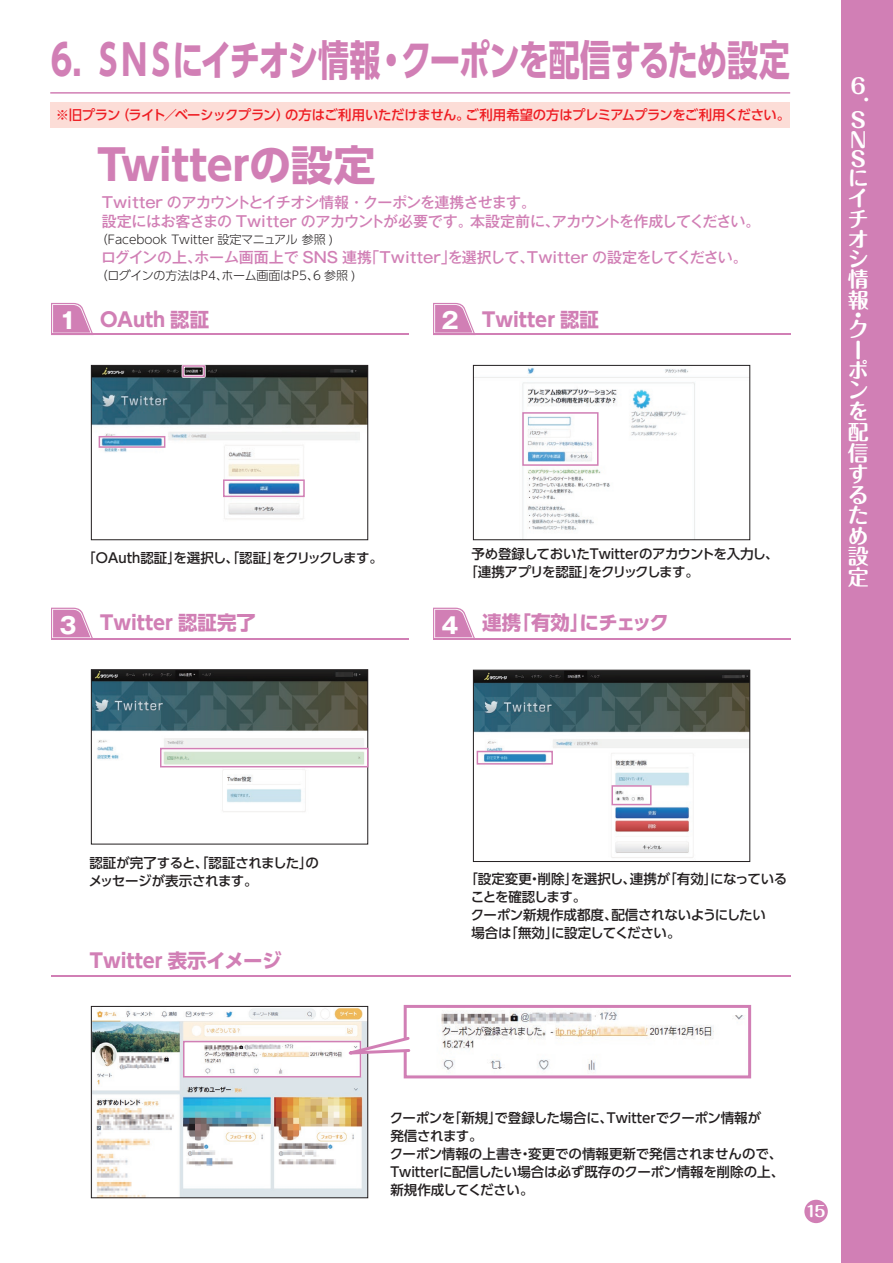
<style>
.page{position:relative;width:893px;height:1263px;background:#fff}
.page>*{position:absolute;margin:0;border:0;box-sizing:border-box;transform-origin:0 0}
.t1{font:700 42px "UD Shin Go Pro";letter-spacing:-.06em;color:#d17fb5;scale:.78 1}
.t2{font:700 42px "UD Shin Go Pro";letter-spacing:-.005em;color:#d17fb5}
.t3{font:700 22.5px "Gothic MB101 Pr 5";color:#fff}
.t4{font:700 21px/20.7px "Maru Fo Pro";color:#fff}
.t5{font:700 19.5px "UD Shin Go Pro";color:#d17fb5}
.t6{font:700 19.5px "UD Shin Go Pro";letter-spacing:-.065em;color:#d17fb5}
.t7{font:500 15px/19.5px "Gothic MB101 Pr 5";letter-spacing:-.02em;color:#d17fb5}
.t8{font:500 15px "Gothic MB101 Pr 5";color:#d17fb5}
.t9{font:700 15px "Maru Fo Pro";color:#fff}
.t10{font:500 13.5px/18px "UD Shin Go Pro";letter-spacing:-.02em;color:#231f20}
.t11{font:500 13.5px "UD Shin Go Pro";letter-spacing:-.03em;color:#ee1d23}
.t12{font:500 13.5px "UD Shin Go Pro";letter-spacing:-.125em;color:#231f20}
.t13{font:300 12px "UD Shin Go Pro";color:#231f20}
.t14{font:300 12px "UD Shin Go Pro";letter-spacing:-.03em;color:#231f20}
.s1{font-family:"Gothic MB101 Pr 5";font-size:22.5px;color:#fff}
</style>
<div class="page">
<div style="left:842px;top:0;width:51px;height:1263px;background:#d17fb5"></div>
<div style="left:804px;top:1200px;width:24px;height:23px;background:#d17fb5;border-radius:50%"></div>
<img style="left:93px;top:367px;width:273px;height:152px">
<div style="left:91px;top:365px;width:277px;height:175px;border:1px solid #231f20"></div>
<img style="left:475px;top:367px;width:273px;height:171px">
<div style="left:473px;top:365px;width:277px;height:175px;border:1px solid #231f20"></div>
<img style="left:93px;top:671px;width:273px;height:141px">
<div style="left:91px;top:669px;width:277px;height:175px;border:1px solid #231f20"></div>
<img style="left:93px;top:1008px;width:273px;height:188px">
<div style="left:91px;top:1006px;width:277px;height:192px;border:1px solid #231f20"></div>
<img style="left:441px;top:1010px;width:303px;height:63px">
<div style="left:404px;top:1005px;width:347px;height:73px;border:3px solid #d17fb5"></div>
<img style="left:475px;top:672px;width:273px;height:186px">
<div style="left:473px;top:670px;width:277px;height:192px;border:1px solid #231f20"></div>
<svg style="left:321px;top:1035px;width:90px;height:22px"></svg>
<hr style="left:50px;top:92px;width:740px;height:2px;background:#d17fb5">
<div style="left:223px;top:479px;width:82px;height:18px;border:2px solid #d17fb5"></div>
<svg style="left:51px;top:303px;width:42px;height:30px"></svg>
<hr style="left:51px;top:333px;width:357px;height:2px;background:#d17fb5">
<div style="left:522px;top:412px;width:77px;height:54px;border:2px solid #d17fb5"></div>
<div style="left:477px;top:751px;width:76px;height:14px;border:2px solid #d17fb5"></div>
<div style="left:99px;top:436px;width:66px;height:12px;border:2px solid #d17fb5"></div>
<div style="left:182px;top:364px;width:24px;height:14px;border:3px solid #fff"></div>
<div style="left:182px;top:365px;width:23px;height:12px;border:2px solid #d17fb5"></div>
<svg style="left:433px;top:303px;width:42px;height:30px"></svg>
<hr style="left:433px;top:333px;width:357px;height:2px;background:#d17fb5">
<div style="left:160px;top:748px;width:208px;height:19px;border:2px solid #d17fb5"></div>
<div style="left:183px;top:1041px;width:178px;height:36px;border:2px solid #d17fb5"></div>
<svg style="left:51px;top:608px;width:42px;height:30px"></svg>
<hr style="left:51px;top:638px;width:357px;height:2px;background:#d17fb5">
<div style="left:611px;top:785px;width:41px;height:20px;border:2px solid #d17fb5"></div>
<svg style="left:433px;top:608px;width:42px;height:30px"></svg>
<hr style="left:433px;top:638px;width:357px;height:2px;background:#d17fb5">
<hr style="left:51px;top:975px;width:740px;height:1px;background:#d17fb5">
<div style="left:50px;top:102px;width:740px;height:26px;background:#fcddd7"></div>
<h1 class="t1" style="left:51px;top:26px;width:949px">6. ＳＮＳにイチオシ情報・クーポンを配信するため設定</h1>
<p class="t11" style="left:56px;top:104px;width:736px">※旧プラン（ライト／ベーシックプラン）の方はご利用いただけません。ご利用希望の方はプレミアムプランをご利用ください。</p>
<h2 class="t3" style="left:60px;top:302px;width:19px">1</h2>
<h1 class="t2" style="left:98px;top:131px;width:279px">Twitterの設定</h1>
<p class="t7" style="left:102px;top:191px;width:660px">Twitter のアカウントとイチオシ情報・クーポンを連携させます。<br>設定にはお客さまの Twitter のアカウントが必要です。本設定前に、アカウントを作成してください。</p>
<p class="t13" style="left:96px;top:230px;width:239px">（Facebook Twitter 設定マニュアル 参照 )</p>
<p class="t8" style="left:101px;top:245px;width:648px">ログインの上、ホーム画面上で SNS 連携「Twitter」を選択して、Twitter の設定をしてください。</p>
<p class="t14" style="left:96px;top:266px;width:261px">（ログインの方法はＰ4、ホーム画面はＰ5、6 参照 )</p>
<h3 class="t5" style="left:482px;top:303px;width:118px">Twitter 認証</h3>
<h3 class="t5" style="left:100px;top:303px;width:111px">OAuth 認証</h3>
<h2 class="t3" style="left:442px;top:302px;width:19px">2</h2>
<p class="t12" style="left:82px;top:546px;width:302px">「ＯＡｕｔｈ認証」を選択し、「認証」をクリックします。</p>
<p class="t10" style="left:464px;top:545px;width:316px;text-indent:7px">予め登録しておいたTwitterのアカウントを入力し、「連携アプリを認証」をクリックします。</p>
<h3 class="t5" style="left:60px;top:607px;width:198px"><span class="s1">3</span> Twitter 認証完了</h3>
<h3 class="t6" style="left:442px;top:607px;width:229px"><span class="s1">4</span> 連携「有効」にチェック</h3>
<h3 class="t4" style="left:850px;top:73px;width:17px">6</h3>
<h3 class="t4" style="left:885px;top:96px;width:8px;rotate:90deg">.</h3>
<h3 class="t4" style="left:848px;top:108px;width:22px;line-height:20px">Ｓ<br>Ｎ<br>Ｓにイチオシ情報</h3>
<h3 class="t4" style="left:848px;top:302px;width:15px">・</h3>
<h3 class="t4" style="left:848px;top:316px;width:22px">クーポンを配信するため設定</h3>
<p class="t10" style="left:89px;top:853px;width:232px">認証が完了すると、「認証されました」のメッセージが表示されます。</p>
<h3 class="t5" style="left:90px;top:945px;width:193px">Twitter 表示イメージ</h3>
<p class="t10" style="left:471px;top:869px;width:318px;text-indent:-6px">「設定変更・削除」を選択し、連携が「有効」になっていることを確認します。<br>クーポン新規作成都度、配信されないようにしたい<br>場合は「無効」に設定してください。</p>
<p class="t10" style="left:390px;top:1109px;width:396px">クーポンを「新規」で登録した場合に、Twitterでクーポン情報が<br>発信されます。<br>クーポン情報の上書き・変更での情報更新で発信されませんので、<br>Twitterに配信したい場合は必ず既存のクーポン情報を削除の上、新規作成してください。</p>
<p class="t9" style="left:806px;top:1199px;width:21px">15</p>
</div>
